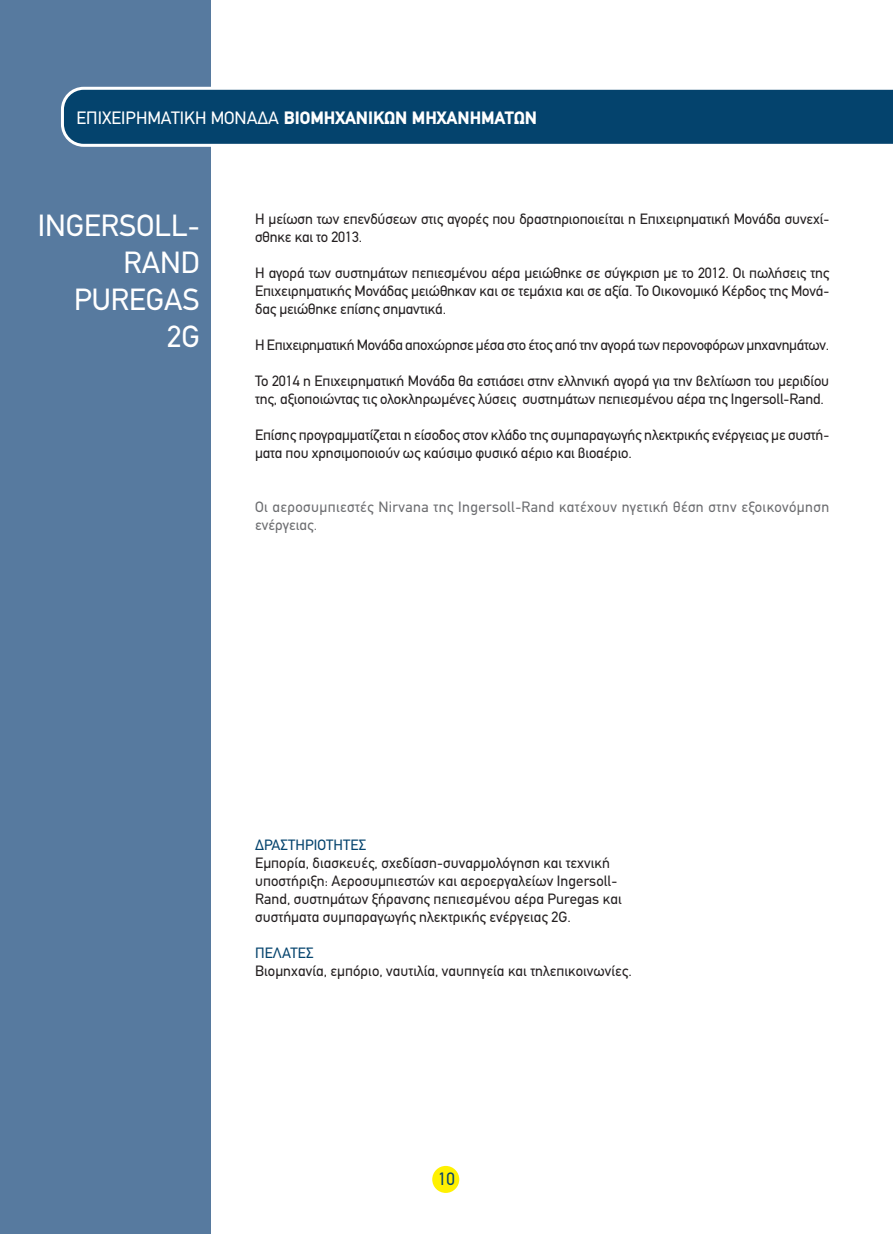
<style>
.page{position:relative;width:893px;height:1234px;background:#fff}
.page>*{position:absolute;margin:0;border:0;box-sizing:border-box;transform-origin:0 0}
.t1{font:30.75px "PF Din Text";color:#fff}
.t2{font:900 18px "PF Din Text";color:#fff}
.t3{font:18px "PF Din Text";color:#04436d}
.t4{font:15px/18px "PF Din Text";letter-spacing:-.01em;color:#231f20}
.t5{font:15px/18px "PF Din Text";letter-spacing:.025em;color:#6c6d70}
.t6{font:15px "PF Din Text";letter-spacing:.005em;color:#04436d}
.s1{font-weight:400}
</style>
<div class="page">
<div style="left:432px;top:1165px;width:27px;height:27px;background:#fff101;border-radius:50%"></div>
<div style="left:0;top:0;width:210px;height:1233px;background:#577a9f"></div>
<svg style="left:61px;top:87px;width:832px;height:60px;background:#1d567c"></svg>
<p class="t2" style="left:77px;top:107px;width:462px"><span class="s1">ΕΠΙΧΕΙΡΗΜΑΤΙΚΗ ΜΟΝΑΔΑ</span> ΒΙΟΜΗΧΑΝΙΚΩΝ ΜΗΧΑΝΗΜΑΤΩΝ</p>
<h1 class="t1" style="left:38px;top:207px;width:164px">INGERSOLL-</h1>
<h1 class="t1" style="left:123px;top:244px;width:39px">RAND</h1>
<h1 class="t1" style="left:74px;top:281px;width:127px">PUREGAS</h1>
<h1 class="t1" style="left:167px;top:318px;width:34px">2G</h1>
<p class="t4" style="left:255px;top:210px;width:576px">Η μείωση των επενδύσεων στις αγορές που δραστηριοποιείται η Επιχειρηματική Μονάδα συνεχί&shy;σθηκε και το 2013.</p>
<p class="t4" style="left:255px;top:264px;width:576px;text-align:justify">H αγορά των συστημάτων πεπιεσμένου αέρα μειώθηκε σε σύγκριση με το 2012. Οι πωλήσεις της Επιχειρηματικής Μονάδας μειώθηκαν και σε τεμάχια και σε αξία. Το Οικονομικό Κέρδος της Μονά&shy;δας μειώθηκε επίσης σημαντικά.</p>
<p class="t4" style="left:255px;top:336px;width:576px">Η Επιχειρηματική Μονάδα αποχώρησε μέσα στο έτος από την αγορά των περονοφόρων μηχανημάτων.</p>
<p class="t4" style="left:255px;top:372px;width:576px">Το 2014 η Επιχειρηματική Μονάδα θα εστιάσει στην ελληνική αγορά για την βελτίωση του μεριδίου της, αξιοποιώντας τις ολοκληρωμένες λύσεις συστημάτων πεπιεσμένου αέρα της Ingersoll-Rand.</p>
<p class="t4" style="left:255px;top:426px;width:576px">Επίσης προγραμματίζεται η είσοδος στον κλάδο της συμπαραγωγής ηλεκτρικής ενέργειας με συστή&shy;ματα που χρησιμοποιούν ως καύσιμο φυσικό αέριο και βιοαέριο.</p>
<p class="t5" style="left:255px;top:498px;width:576px">Οι αεροσυμπιεστές Nirvana της Ingersoll-Rand κατέχουν ηγετική θέση στην εξοικονόμηση ενέργειας.</p>
<p class="t6" style="left:255px;top:836px;width:113px">ΔPAΣTHPIOTHTEΣ</p>
<p class="t4" style="left:255px;top:854px;width:368px">Eμπορία, διασκευές, σχεδίαση-συναρμολόγηση και τεχνική υποστήριξη: Aεροσυμπιεστών και αεροεργαλείων Ingersoll-Rand, συστημάτων ξήρανσης πεπιεσμένου αέρα Puregas και συστήματα συμπαραγωγής ηλεκτρικής ενέργειας 2G.</p>
<p class="t6" style="left:255px;top:944px;width:60px">ΠΕΛΑΤΕΣ</p>
<p class="t4" style="left:255px;top:962px;width:378px">Bιομηχανία, εμπόριο, ναυτιλία, ναυπηγεία και τηλεπικοινωνίες.</p>
<p class="t3" style="left:438px;top:1167px;width:18px">10</p>
</div>
